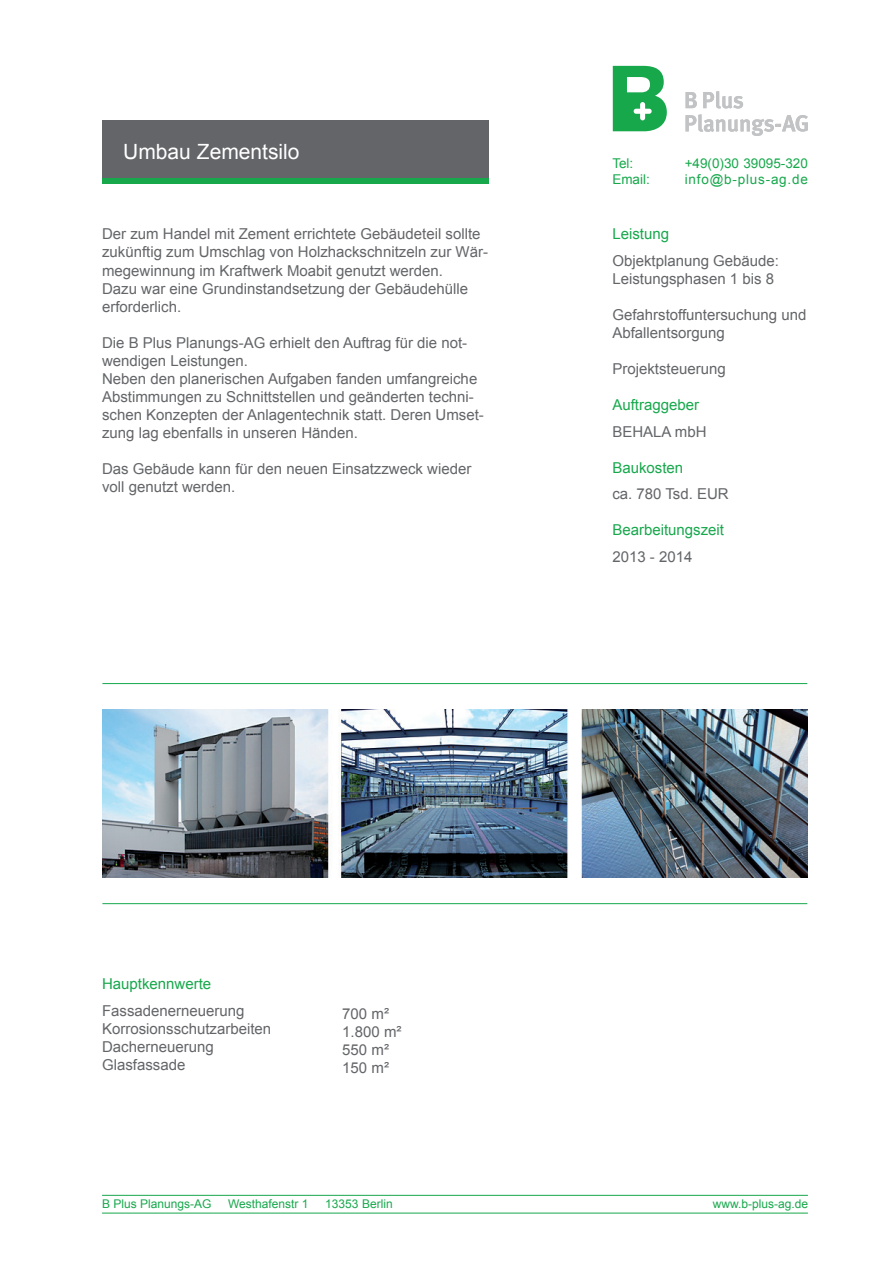
<style>
.page{position:relative;width:893px;height:1263px;background:#fff}
.page>*{position:absolute;margin:0;border:0;box-sizing:border-box;transform-origin:0 0}
.t1{font:21px "Arial";color:#fff}
.t2{font:15px/18px "Arial";color:#636568}
.t3{font:15px "Arial";color:#17a84c}
.t4{font:13.5px/16.2px "Arial";letter-spacing:.03em;color:#17a84c}
.t5{font:13.5px/16.2px "Arial";color:#17a84c}
.t6{font:12px "Arial";color:#17a84c}
</style>
<div class="page">
<hr style="left:102px;top:1195px;width:706px;height:1px;background:#17a84c">
<hr style="left:102px;top:1213px;width:706px;height:1px;background:#17a84c">
<img style="left:102px;top:709px;width:706px;height:169px">
<hr style="left:102px;top:683px;width:705px;height:1px;background:#17a84c">
<hr style="left:102px;top:903px;width:705px;height:1px;background:#17a84c">
<div style="left:102px;top:120px;width:387px;height:63px;background:#636568"></div>
<div style="left:102px;top:179px;width:387px;height:5px;background:#17a84c"></div>
<svg style="left:685px;top:91px;width:123px;height:45px"></svg>
<svg style="left:613px;top:66px;width:54px;height:65px"></svg>
<h1 class="t1" style="left:123px;top:138px;width:178px">Umbau Zementsilo</h1>
<p class="t2" style="left:102px;top:225px;width:387px">Der zum Handel mit Zement errichtete Gebäudeteil sollte zukünftig zum Umschlag von Holzhackschnitzeln zur Wär&shy;megewinnung im Kraftwerk Moabit genutzt werden.<br>Dazu war eine Grundinstandsetzung der Gebäudehülle erforderlich.</p>
<p class="t2" style="left:102px;top:333px;width:383px">Die B Plus Planungs-AG erhielt den Auftrag für die not&shy;wendigen Leistungen.<br>Neben den planerischen Aufgaben fanden umfangreiche Abstimmungen zu Schnittstellen und geänderten techni&shy;schen Konzepten der Anlagentechnik statt. Deren Umset&shy;zung lag ebenfalls in unseren Händen.</p>
<p class="t2" style="left:102px;top:459px;width:371px">Das Gebäude kann für den neuen Einsatzzweck wieder voll genutzt werden.</p>
<p class="t5" style="left:612px;top:155px;width:39px">Tel:<br>Email:</p>
<p class="t4" style="left:685px;top:155px;width:125px">+49(0)30 39095-320 info@b-plus-ag.de</p>
<p class="t3" style="left:612px;top:224px;width:58px">Leistung</p>
<p class="t2" style="left:612px;top:252px;width:168px">Objektplanung Gebäude:<br>Leistungsphasen 1 bis 8</p>
<p class="t2" style="left:612px;top:306px;width:196px">Gefahrstoffuntersuchung und<br>Abfallentsorgung</p>
<p class="t2" style="left:612px;top:360px;width:115px">Projektsteuerung</p>
<p class="t3" style="left:612px;top:395px;width:88px">Auftraggeber</p>
<p class="t2" style="left:612px;top:422px;width:96px">BEHALA mbH</p>
<p class="t3" style="left:612px;top:457px;width:72px">Baukosten</p>
<p class="t2" style="left:612px;top:485px;width:118px">ca. 780 Tsd. EUR</p>
<p class="t3" style="left:612px;top:520px;width:113px">Bearbeitungszeit</p>
<p class="t2" style="left:612px;top:547px;width:82px">2013 - 2014</p>
<p class="t3" style="left:102px;top:974px;width:111px">Hauptkennwerte</p>
<p class="t2" style="left:102px;top:1001px;width:171px">Fassadenerneuerung<br>Korrosionsschutzarbeiten<br>Dacherneuerung<br>Glasfassade</p>
<p class="t2" style="left:342px;top:1005px;width:61px">700 m²<br>1.800 m²<br>550 m²<br>150 m²</p>
<p class="t6" style="left:102px;top:1196px;width:111px">B Plus Planungs-AG</p>
<p class="t6" style="left:228px;top:1196px;width:82px">Westhafenstr 1</p>
<p class="t6" style="left:325px;top:1196px;width:69px">13353 Berlin</p>
<p class="t6" style="left:713px;top:1196px;width:97px">www.b-plus-ag.de</p>
</div>
